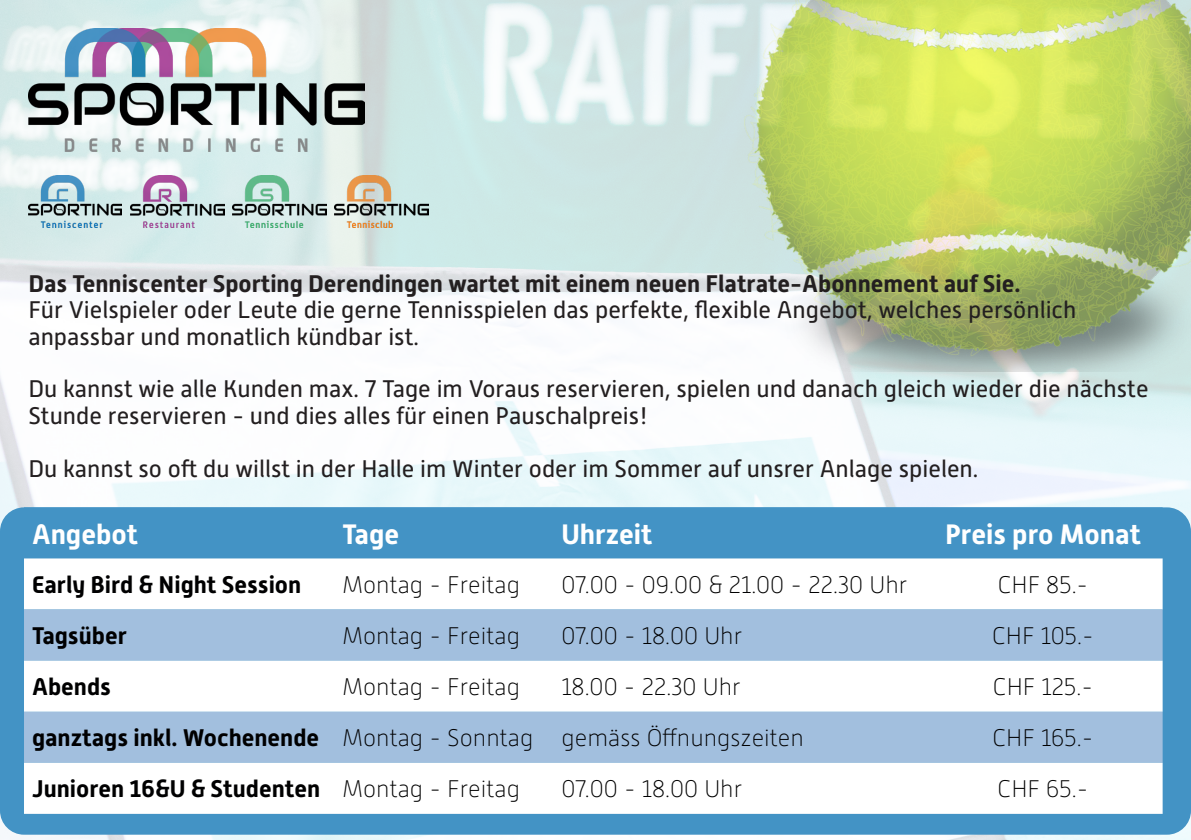
<style>
.page{position:relative;width:1191px;height:840px;background:#fff}
.page>*{position:absolute;margin:0;border:0;box-sizing:border-box;transform-origin:0 0}
.t1{font:700 28px "Alwyn New";color:#fff}
.t2{font:24px/26.4px "Alwyn New";color:#231f20}
.t3{font:100 24px "Alwyn New";color:#000001}
.t4{font:700 24px "Alwyn New";color:#000001}
.t5{font:700 24px "Alwyn New";color:#231f20}
</style>
<div class="page">
<img style="left:0;top:0;width:1191px;height:839px">
<img style="left:28px;top:28px;width:336px;height:124px">
<img style="left:130px;top:176px;width:94px;height:51px">
<img style="left:28px;top:176px;width:94px;height:51px">
<img style="left:334px;top:176px;width:94px;height:51px">
<img style="left:232px;top:176px;width:94px;height:51px">
<img style="left:744px;top:0;width:447px;height:371px">
<div style="left:0;top:507px;width:1191px;height:327px;background:#4393c5;border-radius:24px"></div>
<svg style="left:24px;top:507px;width:1138px;height:1px"></svg>
<div style="left:24px;top:558px;width:1138px;height:51px;background:#fff"></div>
<div style="left:24px;top:609px;width:1138px;height:153px;background:#a2bfde"></div>
<div style="left:24px;top:660px;width:1138px;height:51px;background:#fff"></div>
<div style="left:24px;top:762px;width:1138px;height:51px;background:#fff"></div>
<p class="t5" style="left:28px;top:269px;width:993px">Das Tenniscenter Sporting Derendingen wartet mit einem neuen Flatrate-Abonnement auf Sie.</p>
<p class="t2" style="left:28px;top:296px;width:1049px">Für Vielspieler oder Leute die gerne Tennisspielen das perfekte, flexible Angebot, welches persönlich</p>
<p class="t2" style="left:28px;top:323px;width:392px">anpassbar und monatlich kündbar ist.</p>
<p class="t2" style="left:28px;top:376px;width:1121px">Du kannst wie alle Kunden max. 7 Tage im Voraus reservieren, spielen und danach gleich wieder die nächste<br>Stunde reservieren - und dies alles für einen Pauschalpreis!</p>
<p class="t2" style="left:28px;top:455px;width:951px">Du kannst so oft du willst in der Halle im Winter oder im Sommer auf unsrer Anlage spielen.</p>
<p class="t1" style="left:32px;top:517px;width:108px">Angebot</p>
<p class="t1" style="left:342px;top:517px;width:58px">Tage</p>
<p class="t1" style="left:561px;top:517px;width:92px">Uhrzeit</p>
<p class="t1" style="left:945px;top:517px;width:197px">Preis pro Monat</p>
<p class="t4" style="left:32px;top:570px;width:271px">Early Bird &amp; Night Session</p>
<p class="t3" style="left:342px;top:571px;width:179px">Montag - Freitag</p>
<p class="t3" style="left:561px;top:571px;width:347px">07.00 - 09.00 &amp; 21.00 - 22.30 Uhr</p>
<p class="t3" style="left:997px;top:571px;width:92px">CHF 85.-</p>
<p class="t4" style="left:32px;top:621px;width:96px">Tagsüber</p>
<p class="t3" style="left:342px;top:622px;width:179px">Montag - Freitag</p>
<p class="t3" style="left:561px;top:622px;width:182px">07.00 - 18.00 Uhr</p>
<p class="t3" style="left:992px;top:622px;width:103px">CHF 105.-</p>
<p class="t4" style="left:32px;top:672px;width:80px">Abends</p>
<p class="t3" style="left:342px;top:673px;width:179px">Montag - Freitag</p>
<p class="t3" style="left:561px;top:673px;width:181px">18.00 - 22.30 Uhr</p>
<p class="t3" style="left:993px;top:673px;width:101px">CHF 125.-</p>
<p class="t4" style="left:32px;top:723px;width:289px">ganztags inkl. Wochenende</p>
<p class="t3" style="left:342px;top:724px;width:192px">Montag - Sonntag</p>
<p class="t3" style="left:561px;top:724px;width:244px">gemäss Öffnungszeiten</p>
<p class="t3" style="left:992px;top:724px;width:102px">CHF 165.-</p>
<p class="t4" style="left:32px;top:774px;width:290px">Junioren 16&amp;U &amp; Studenten</p>
<p class="t3" style="left:342px;top:775px;width:179px">Montag - Freitag</p>
<p class="t3" style="left:561px;top:775px;width:182px">07.00 - 18.00 Uhr</p>
<p class="t3" style="left:997px;top:775px;width:92px">CHF 65.-</p>
</div>
